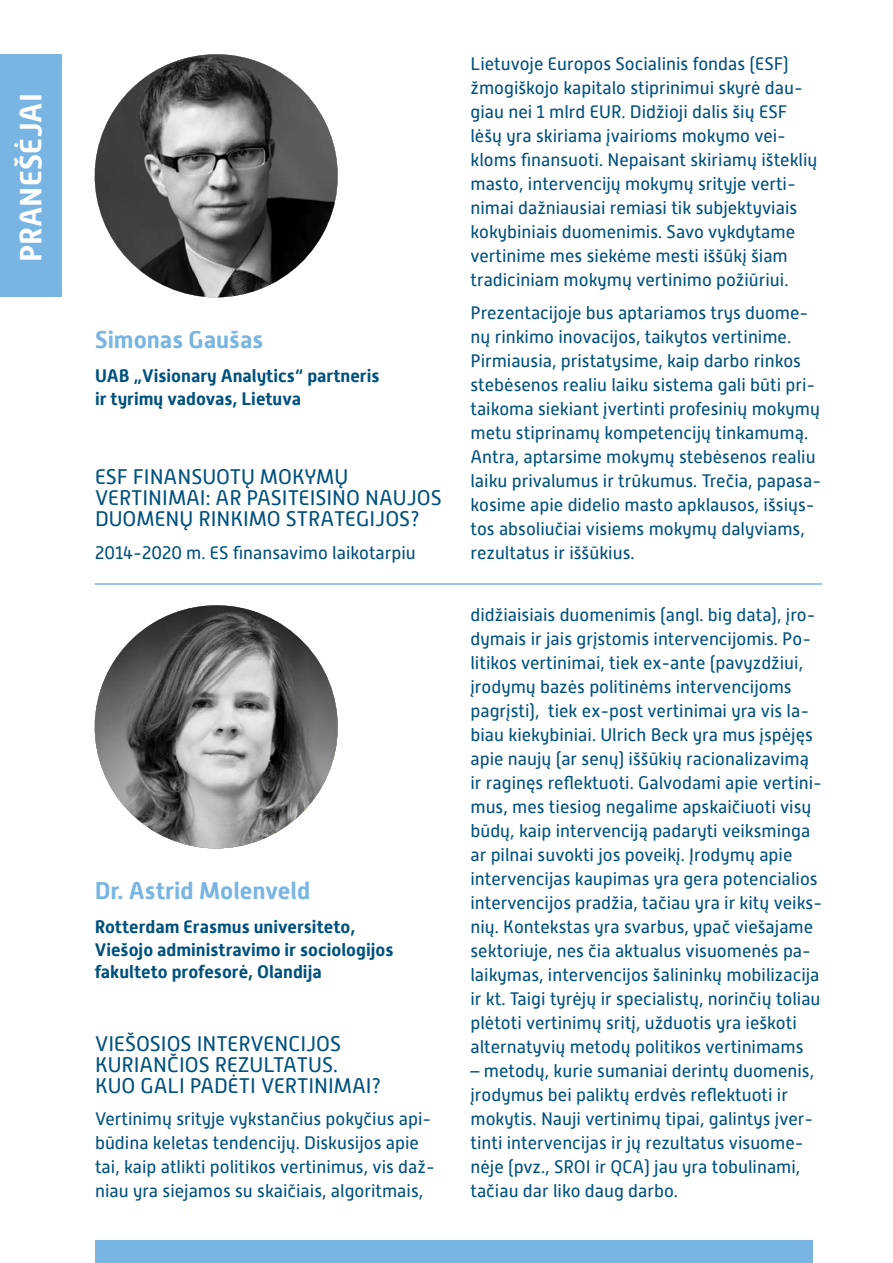
<style>
.page{position:relative;width:893px;height:1263px;background:#fff}
.page>*{position:absolute;margin:0;border:0;box-sizing:border-box;transform-origin:0 0}
.t1{font:700 30.45px "Alwyn New W00";letter-spacing:.01em;color:#fff}
.t2{font:700 24px "Alwyn New W00";color:#79b5e3}
.t3{font:21px/21px "Alwyn New W00";color:#00517d}
.t4{font:18px/24px "Alwyn New W00";color:#00517d}
.t5{font:700 18px/22.5px "Alwyn New W00";color:#00517d}
</style>
<div class="page">
<svg style="left:94px;top:54px;width:244px;height:244px"></svg>
<div style="left:95px;top:1240px;width:717px;height:23px;background:#79b5e3"></div>
<hr style="left:95px;top:583px;width:727px;height:2px;background:#79b5e3">
<div style="left:0;top:54px;width:61px;height:243px;background:#79b5e3"></div>
<svg style="left:94px;top:605px;width:244px;height:244px"></svg>
<h1 class="t1" style="left:13px;top:262px;width:171px;rotate:-90deg">PRANEŠĖJAI</h1>
<h2 class="t2" style="left:95px;top:326px;width:170px">Simonas Gaušas</h2>
<p class="t5" style="left:95px;top:365px;width:286px">UAB „Visionary Analytics“ partneris ir tyrimų vadovas, Lietuva</p>
<p class="t3" style="left:95px;top:467px;width:348px">ESF FINANSUOTŲ MOKYMŲ<br>VERTINIMAI: AR PASITEISINO NAUJOS<br>DUOMENŲ RINKIMO STRATEGIJOS?</p>
<p class="t4" style="left:95px;top:541px;width:322px">2014-2020 m. ES finansavimo laikotarpiu</p>
<h2 class="t2" style="left:95px;top:877px;width:217px">Dr. Astrid Molenveld</h2>
<p class="t5" style="left:95px;top:916px;width:300px">Rotterdam Erasmus universiteto,<br>Viešojo administravimo ir sociologijos fakulteto profesorė, Olandija</p>
<p class="t3" style="left:95px;top:1033px;width:288px">VIEŠOSIOS INTERVENCIJOS<br>KURIANČIOS REZULTATUS.<br>KUO GALI PADĖTI VERTINIMAI?</p>
<p class="t4" style="left:95px;top:1107px;width:341px">Vertinimų srityje vykstančius pokyčius api&shy;būdina keletas tendencijų. Diskusijos apie tai, kaip atlikti politikos vertinimus, vis daž&shy;niau yra siejamos su skaičiais, algoritmais,</p>
<p class="t4" style="left:470px;top:52px;width:349px">Lietuvoje Europos Socialinis fondas (ESF) žmogiškojo kapitalo stiprinimui skyrė dau&shy;giau nei 1 mlrd EUR. Didžioji dalis šių ESF lėšų yra skiriama įvairioms mokymo vei&shy;kloms finansuoti. Nepaisant skiriamų išteklių masto, intervencijų mokymų srityje verti&shy;nimai dažniausiai remiasi tik subjektyviais kokybiniais duomenimis. Savo vykdytame vertinime mes siekėme mesti iššūkį šiam tradiciniam mokymų vertinimo požiūriui.</p>
<p class="t4" style="left:470px;top:301px;width:352px">Prezentacijoje bus aptariamos trys duome&shy;nų rinkimo inovacijos, taikytos vertinime.<br>Pirmiausia, pristatysime, kaip darbo rinkos stebėsenos realiu laiku sistema gali būti pri&shy;taikoma siekiant įvertinti profesinių mokymų metu stiprinamų kompetencijų tinkamumą.<br>Antra, aptarsime mokymų stebėsenos realiu laiku privalumus ir trūkumus. Trečia, papasa&shy;kosime apie didelio masto apklausos, išsiųs&shy;tos absoliučiai visiems mokymų dalyviams, rezultatus ir iššūkius.</p>
<p class="t4" style="left:470px;top:603px;width:353px">didžiaisiais duomenimis (angl. big data), įro&shy;dymais ir jais grįstomis intervencijomis. Po&shy;litikos vertinimai, tiek ex-ante (pavyzdžiui, įrodymų bazės politinėms intervencijoms pagrįsti), tiek ex-post vertinimai yra vis la&shy;biau kiekybiniai. Ulrich Beck yra mus įspėjęs apie naujų (ar senų) iššūkių racionalizavimą ir raginęs reflektuoti. Galvodami apie vertini&shy;mus, mes tiesiog negalime apskaičiuoti visų būdų, kaip intervenciją padaryti veiksminga ar pilnai suvokti jos poveikį. Įrodymų apie intervencijas kaupimas yra gera potencialios intervencijos pradžia, tačiau yra ir kitų veiks&shy;nių. Kontekstas yra svarbus, ypač viešajame sektoriuje, nes čia aktualus visuomenės pa&shy;laikymas, intervencijos šalininkų mobilizacija ir kt. Taigi tyrėjų ir specialistų, norinčių toliau plėtoti vertinimų sritį, užduotis yra ieškoti alternatyvių metodų politikos vertinimams</p>
<p class="t4" style="left:470px;top:1059px;width:345px">– metodų, kurie sumaniai derintų duomenis, įrodymus bei paliktų erdvės reflektuoti ir mokytis. Nauji vertinimų tipai, galintys įver&shy;tinti intervencijas ir jų rezultatus visuome&shy;nėje (pvz., SROI ir QCA) jau yra tobulinami, tačiau dar liko daug darbo.</p>
</div>
